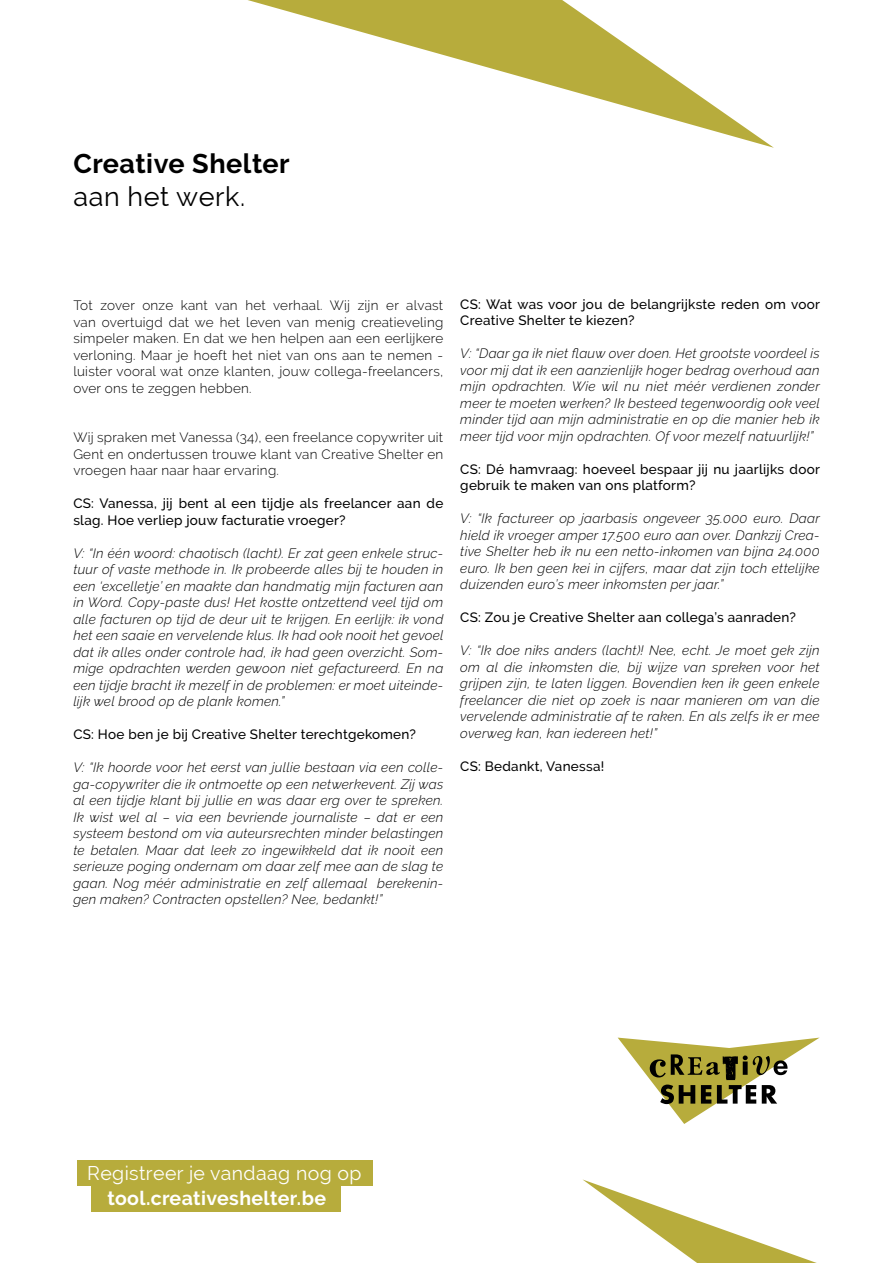
<style>
.page{position:relative;width:893px;height:1263px;background:#fff}
.page>*{position:absolute;margin:0;border:0;box-sizing:border-box;transform-origin:0 0}
.t1{font:700 27px "Raleway";letter-spacing:.02em;color:#000}
.t2{font:27px "Raleway";letter-spacing:.02em;color:#000}
.t3{font:19.5px "Raleway";letter-spacing:.02em;color:#fff}
.t4{font:700 19.5px "Raleway";letter-spacing:.02em;color:#fff}
.t5{font:italic 300 13.5px/16.5px "Raleway";letter-spacing:.02em;color:#000;text-align:justify}
.t6{font:300 13.5px/16.5px "Raleway";letter-spacing:.02em;color:#000;text-align:justify}
.t7{font:500 13.5px/16.5px "Raleway";letter-spacing:.02em;color:#000}
</style>
<div class="page">
<svg style="left:248px;top:0;width:526px;height:148px"></svg>
<svg style="left:583px;top:1179px;width:234px;height:84px"></svg>
<div style="left:77px;top:1160px;width:295px;height:26px;background:#b7ac3c"></div>
<div style="left:91px;top:1186px;width:250px;height:25px;background:#b7ac3c"></div>
<svg style="left:618px;top:1037px;width:202px;height:87px"></svg>
<h1 class="t1" style="left:73px;top:148px;width:218px">Creative Shelter</h1>
<h1 class="t2" style="left:73px;top:181px;width:173px">aan het werk.</h1>
<p class="t6" style="left:73px;top:297px;width:371px">Tot zover onze kant van het verhaal. Wij zijn er alvast van overtuigd dat we het leven van menig creatieveling simpeler maken. En dat we hen helpen aan een eerlijkere verloning. Maar je hoeft het niet van ons aan te nemen - luister vooral wat onze klanten, jouw collega-freelancers, over ons te zeggen hebben.</p>
<p class="t6" style="left:73px;top:429px;width:371px">Wij spraken met Vanessa (34), een freelance copywriter uit Gent en ondertussen trouwe klant van Creative Shelter en vroegen haar naar haar ervaring.</p>
<p class="t7" style="left:73px;top:495px;width:371px">CS: Vanessa, jij bent al een tijdje als freelancer aan de slag. Hoe verliep jouw facturatie vroeger?</p>
<p class="t5" style="left:73px;top:545px;width:372px">V: “In één woord: chaotisch (lacht). Er zat geen enkele struc&shy;tuur of vaste methode in. Ik probeerde alles bij te houden in een ‘excelletje’ en maakte dan handmatig mijn facturen aan in Word. Copy-paste dus! Het kostte ontzettend veel tijd om alle facturen op tijd de deur uit te krijgen. En eerlijk: ik vond het een saaie en vervelende klus. Ik had ook nooit het gevoel dat ik alles onder controle had, ik had geen overzicht. Som&shy;mige opdrachten werden gewoon niet gefactureerd. En na een tijdje bracht ik mezelf in de problemen: er moet uiteinde&shy;lijk wel brood op de plank komen.”</p>
<p class="t7" style="left:73px;top:726px;width:344px">CS: Hoe ben je bij Creative Shelter terechtgekomen?</p>
<p class="t5" style="left:73px;top:759px;width:371px">V: “Ik hoorde voor het eerst van jullie bestaan via een colle&shy;ga-copywriter die ik ontmoette op een netwerkevent. Zij was al een tijdje klant bij jullie en was daar erg over te spreken.<br>Ik wist wel al – via een bevriende journaliste – dat er een systeem bestond om via auteursrechten minder belastingen te betalen. Maar dat leek zo ingewikkeld dat ik nooit een serieuze poging ondernam om daar zelf mee aan de slag te gaan. Nog méér administratie en zelf allemaal berekenin&shy;gen maken? Contracten opstellen? Nee, bedankt!”</p>
<p class="t7" style="left:460px;top:296px;width:361px">CS: Wat was voor jou de belangrijkste reden om voor<br>Creative Shelter te kiezen?</p>
<p class="t5" style="left:460px;top:345px;width:361px">V: “Daar ga ik niet flauw over doen. Het grootste voordeel is voor mij dat ik een aanzienlijk hoger bedrag overhoud aan mijn opdrachten. Wie wil nu niet méér verdienen zonder meer te moeten werken? Ik besteed tegenwoordig ook veel minder tijd aan mijn administratie en op die manier heb ik meer tijd voor mijn opdrachten. Of voor mezelf natuurlijk!”</p>
<p class="t7" style="left:460px;top:461px;width:361px">CS: Dé hamvraag: hoeveel bespaar jij nu jaarlijks door gebruik te maken van ons platform?</p>
<p class="t5" style="left:460px;top:510px;width:361px">V: “Ik factureer op jaarbasis ongeveer 35.000 euro. Daar hield ik vroeger amper 17.500 euro aan over. Dankzij Crea&shy;tive Shelter heb ik nu een netto-inkomen van bijna 24.000 euro. Ik ben geen kei in cijfers, maar dat zijn toch ettelijke duizenden euro’s meer inkomsten per jaar.”</p>
<p class="t7" style="left:460px;top:609px;width:337px">CS: Zou je Creative Shelter aan collega’s aanraden?</p>
<p class="t5" style="left:460px;top:642px;width:361px">V: “Ik doe niks anders (lacht)! Nee, echt. Je moet gek zijn om al die inkomsten die, bij wijze van spreken voor het grijpen zijn, te laten liggen. Bovendien ken ik geen enkele freelancer die niet op zoek is naar manieren om van die vervelende administratie af te raken. En als zelfs ik er mee overweg kan, kan iedereen het!”</p>
<p class="t7" style="left:460px;top:758px;width:146px">CS: Bedankt, Vanessa!</p>
<h2 class="t3" style="left:87px;top:1162px;width:276px">Registreer je vandaag nog op</h2>
<h2 class="t4" style="left:107px;top:1187px;width:220px">tool.creativeshelter.be</h2>
</div>
